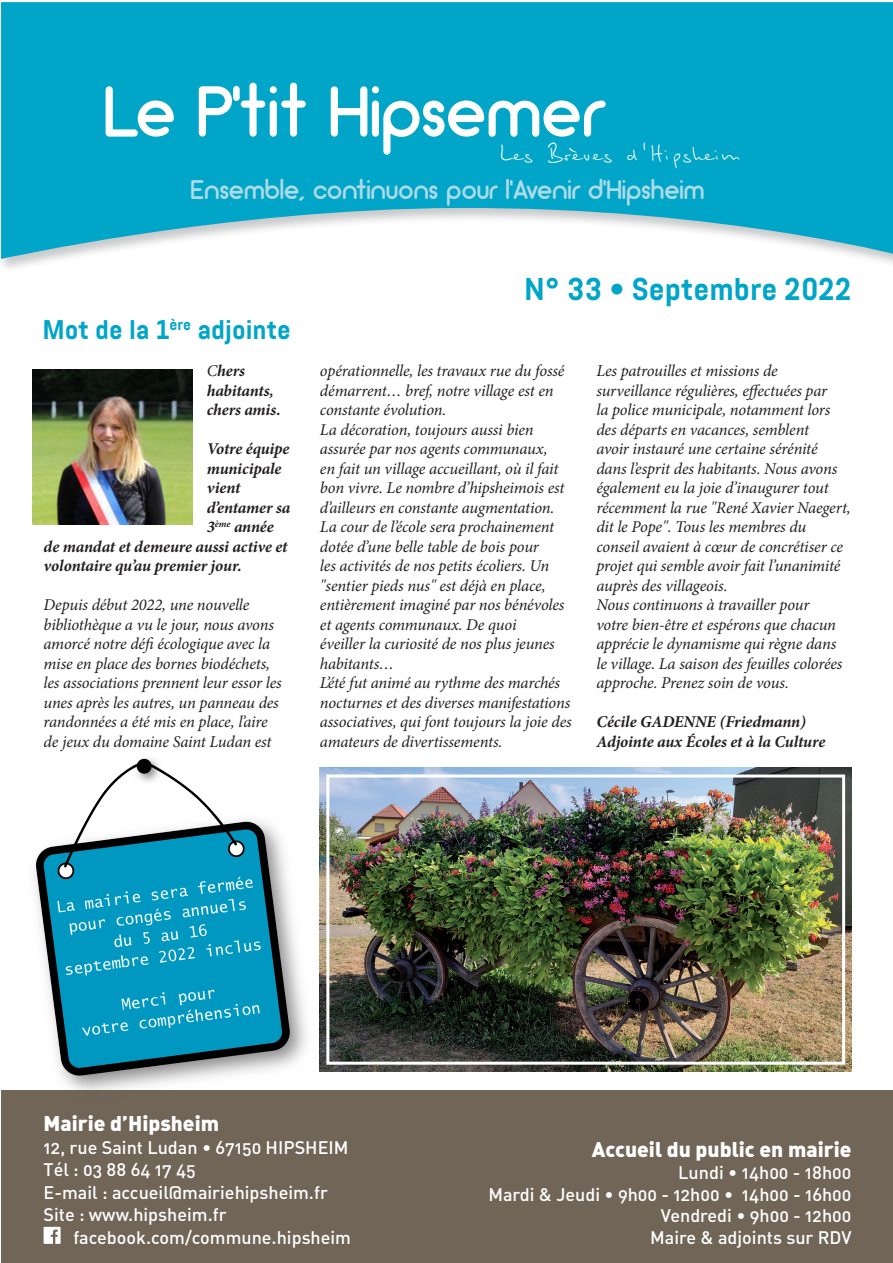
<style>
.page{position:relative;width:893px;height:1263px;background:#fff}
.page>*{position:absolute;margin:0;border:0;box-sizing:border-box;transform-origin:0 0}
.t1{font:72px "Arciform";letter-spacing:.02em;color:#fff}
.t2{font:700 31.5px "Abel Pro";color:#00a5c8}
.t3{font:27px "Arciform";letter-spacing:.005em;color:#addbe8}
.t4{font:700 27px "Abel Pro";color:#00a5c8}
.t5{font:21px "DIN Black Alternate";color:#fff}
.t6{font:21px "Stylograph";color:#fff}
.t7{font:18px "DIN Medium Alternate";color:#fff}
.t8{font:italic 16.5px/19.5px "Minion Pro";letter-spacing:-.01em;color:#231f20}
.t9{font:italic 700 16.5px/19.5px "Minion Pro";letter-spacing:-.01em;color:#231f20}
.s1{font-weight:400}
</style>
<div class="page">
<img style="left:320px;top:768px;width:531px;height:303px">
<svg style="left:1px;top:2px;width:892px;height:257px;background:#20afcd"></svg>
<div style="left:1px;top:1091px;width:892px;height:172px;background:#716557"></div>
<svg style="left:44px;top:1227px;width:17px;height:17px"></svg>
<img style="left:33px;top:370px;width:160px;height:154px">
<div style="left:326px;top:774px;width:519px;height:291px;border:3px solid #fff"></div>
<img style="left:22px;top:758px;width:298px;height:333px">
<p class="t1" style="left:103px;top:66px;width:501px">Le P’tit Hipsemer</p>
<p class="t6" style="left:499px;top:139px;width:244px">Les Brèves d’Hipsheim</p>
<p class="t3" style="left:191px;top:172px;width:515px">Ensemble, continuons pour l’Avenir d’Hipsheim</p>
<p class="t4" style="left:43px;top:310px;width:250px">Mot de la 1<sup>ère</sup> adjointe</p>
<p class="t9" style="left:207px;top:361px;width:75px"><span class="s1">C</span>hers habitants, chers amis.</p>
<p class="t9" style="left:207px;top:439px;width:84px">Votre équipe</p>
<p class="t9" style="left:207px;top:459px;width:76px">municipale</p>
<p class="t9" style="left:207px;top:478px;width:35px">vient</p>
<p class="t9" style="left:207px;top:498px;width:85px">d’entamer sa</p>
<p class="t9" style="left:207px;top:517px;width:68px">3<sup>ème</sup> année</p>
<p class="t9" style="left:44px;top:537px;width:245px">de mandat et demeure aussi active et</p>
<p class="t9" style="left:44px;top:556px;width:200px">volontaire qu’au premier jour.</p>
<p class="t8" style="left:44px;top:595px;width:240px">Depuis début 2022, une nouvelle bibliothèque a vu le jour, nous avons amorcé notre défi écologique avec la mise en place des bornes biodéchets, les associations prennent leur essor les unes après les autres, un panneau des randonnées a été mis en place, l’aire de jeux du domaine Saint Ludan est</p>
<p class="t2" style="left:524px;top:267px;width:329px">N° 33 • Septembre 2022</p>
<p class="t8" style="left:320px;top:361px;width:246px">opérationnelle, les travaux rue du fossé démarrent… bref, notre village est en constante évolution.</p>
<p class="t8" style="left:320px;top:420px;width:246px">La décoration, toujours aussi bien assurée par nos agents communaux, en fait un village accueillant, où il fait bon vivre. Le nombre d’hipsheimois est d’ailleurs en constante augmentation.</p>
<p class="t8" style="left:320px;top:517px;width:246px">La cour de l’école sera prochainement dotée d’une belle table de bois pour<br>les activités de nos petits écoliers. Un "sentier pieds nus" est déjà en place, entièrement imaginé par nos bénévoles et agents communaux. De quoi éveiller la curiosité de nos plus jeunes habitants…</p>
<p class="t8" style="left:320px;top:673px;width:253px">L’été fut animé au rythme des marchés nocturnes et des diverses manifestations associatives, qui font toujours la joie des amateurs de divertissements.</p>
<p class="t8" style="left:596px;top:361px;width:256px">Les patrouilles et missions de surveillance régulières, effectuées par<br>la police municipale, notamment lors des départs en vacances, semblent<br>avoir instauré une certaine sérénité dans l’esprit des habitants. Nous avons également eu la joie d’inaugurer tout récemment la rue "René Xavier Naegert, dit le Pope". Tous les membres du conseil avaient à cœur de concrétiser ce projet qui semble avoir fait l’unanimité auprès des villageois.</p>
<p class="t8" style="left:596px;top:595px;width:248px">Nous continuons à travailler pour votre bien-être et espérons que chacun apprécie le dynamisme qui règne dans le village. La saison des feuilles colorées approche. Prenez soin de vous.</p>
<p class="t9" style="left:596px;top:712px;width:211px">Cécile GADENNE (Friedmann)</p>
<p class="t9" style="left:596px;top:732px;width:230px">Adjointe aux Écoles et à la Culture</p>
<p class="t5" style="left:44px;top:1110px;width:177px">Mairie d’Hipsheim</p>
<p class="t7" style="left:44px;top:1136px;width:306px">12, rue Saint Ludan • 67150 HIPSHEIM</p>
<p class="t7" style="left:44px;top:1158px;width:154px">Tél : 03 88 64 17 45</p>
<p class="t7" style="left:44px;top:1181px;width:286px">E-mail : accueil@mairiehipsheim.fr</p>
<p class="t7" style="left:44px;top:1203px;width:184px">Site : www.hipsheim.fr</p>
<p class="t7" style="left:74px;top:1226px;width:279px">facebook.com/commune.hipsheim</p>
<p class="t5" style="left:592px;top:1136px;width:261px">Accueil du public en mairie</p>
<p class="t7" style="left:678px;top:1161px;width:175px">Lundi • 14h00 - 18h00</p>
<p class="t7" style="left:488px;top:1183px;width:365px">Mardi &amp; Jeudi • 9h00 - 12h00 • 14h00 - 16h00</p>
<p class="t7" style="left:661px;top:1204px;width:192px">Vendredi • 9h00 - 12h00</p>
<p class="t7" style="left:650px;top:1226px;width:203px">Maire &amp; adjoints sur RDV</p>
</div>
